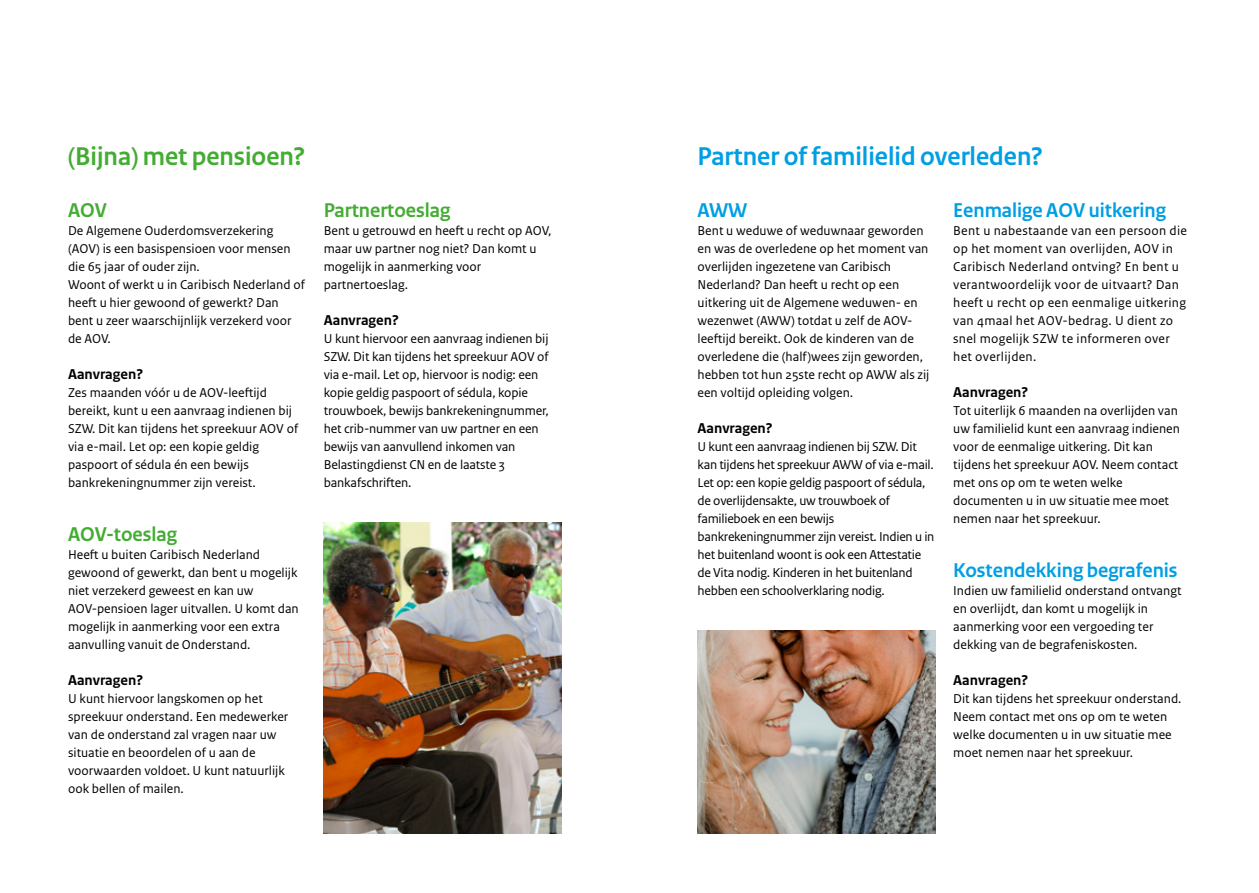
<style>
.page{position:relative;width:1259px;height:893px;background:#fff}
.page>*{position:absolute;margin:0;border:0;box-sizing:border-box;transform-origin:0 0}
.t1{font:700 27px "Rijksoverheid Sans Heading";color:#009ee3}
.t2{font:700 27px "Rijksoverheid Sans Heading";color:#43ac32}
.t3{font:700 21px "Rijksoverheid Sans Heading";color:#009ee3}
.t4{font:700 21px "Rijksoverheid Sans Heading";color:#43ac32}
.t5{font:700 15px "Rijksoverheid Sans Text";color:#000}
.t6{font:13.5px/18px "Rijksoverheid Sans Text";color:#000}
.t7{font:13.5px/18px "Rijksoverheid Sans Text";letter-spacing:-.02em;color:#000}
.t8{font:13.5px/18px "Rijksoverheid Sans Text";letter-spacing:.02em;color:#000}
</style>
<div class="page">
<img style="left:324px;top:523px;width:237px;height:310px">
<img style="left:697px;top:631px;width:238px;height:202px">
<h1 class="t2" style="left:68px;top:141px;width:239px">(Bijna) met pensioen?</h1>
<h2 class="t4" style="left:68px;top:198px;width:40px">AOV</h2>
<p class="t6" style="left:68px;top:221px;width:238px">De Algemene Ouderdomsverzekering (AOV) is een basispensioen voor mensen die 65 jaar of ouder zijn.<br>Woont of werkt u in Caribisch Nederland of heeft u hier gewoond of gewerkt? Dan bent u zeer waarschijnlijk verzekerd voor de AOV.</p>
<p class="t5" style="left:68px;top:365px;width:77px">Aanvragen?</p>
<p class="t6" style="left:68px;top:383px;width:232px">Zes maanden vóór u de AOV-leeftijd bereikt, kunt u een aanvraag indienen bij SZW. Dit kan tijdens het spreekuur AOV of via e-mail. Let op: een kopie geldig paspoort of sédula én een bewijs bankrekeningnummer zijn vereist.</p>
<h2 class="t4" style="left:68px;top:522px;width:110px">AOV-toeslag</h2>
<p class="t6" style="left:68px;top:545px;width:232px">Heeft u buiten Caribisch Nederland gewoond of gewerkt, dan bent u mogelijk niet verzekerd geweest en kan uw AOV-pensioen lager uitvallen. U komt dan mogelijk in aanmerking voor een extra aanvulling vanuit de Onderstand.</p>
<p class="t5" style="left:68px;top:671px;width:77px">Aanvragen?</p>
<p class="t6" style="left:68px;top:689px;width:222px">U kunt hiervoor langskomen op het spreekuur onderstand. Een medewerker van de onderstand zal vragen naar uw situatie en beoordelen of u aan de voorwaarden voldoet. U kunt natuurlijk ook bellen of mailen.</p>
<h2 class="t4" style="left:324px;top:198px;width:128px">Partnertoeslag</h2>
<p class="t6" style="left:324px;top:221px;width:229px">Bent u getrouwd en heeft u recht op AOV, maar uw partner nog niet? Dan komt u mogelijk in aanmerking voor partnertoeslag.</p>
<p class="t5" style="left:324px;top:311px;width:77px">Aanvragen?</p>
<p class="t6" style="left:324px;top:329px;width:227px">U kunt hiervoor een aanvraag indienen bij SZW. Dit kan tijdens het spreekuur AOV of via e-mail. Let op, hiervoor is nodig: een kopie geldig paspoort of sédula, kopie trouwboek, bewijs bankrekeningnummer, het crib-nummer van uw partner en een bewijs van aanvullend inkomen van Belastingdienst CN en de laatste 3 bankafschriften.</p>
<h1 class="t1" style="left:697px;top:141px;width:347px">Partner of familielid overleden?</h1>
<h2 class="t3" style="left:697px;top:198px;width:51px">AWW</h2>
<p class="t6" style="left:697px;top:221px;width:233px">Bent u weduwe of weduwnaar geworden en was de overledene op het moment van overlijden ingezetene van Caribisch Nederland? Dan heeft u recht op een uitkering uit de Algemene weduwen- en wezenwet (AWW) totdat u zelf de AOV&shy;leeftijd bereikt. Ook de kinderen van de overledene die (half)wees zijn geworden, hebben tot hun 25ste recht op AWW als zij een voltijd opleiding volgen.</p>
<p class="t5" style="left:697px;top:419px;width:77px">Aanvragen?</p>
<p class="t7" style="left:697px;top:437px;width:238px">U kunt een aanvraag indienen bij SZW. Dit kan tijdens het spreekuur AWW of via e-mail.<br>Let op: een kopie geldig paspoort of sédula, de overlijdensakte, uw trouwboek of familieboek en een bewijs bankrekeningnummer zijn vereist. Indien u in het buitenland woont is ook een Attestatie de Vita nodig. Kinderen in het buitenland hebben een schoolverklaring nodig.</p>
<h2 class="t3" style="left:953px;top:198px;width:214px">Eenmalige AOV uitkering</h2>
<p class="t8" style="left:953px;top:221px;width:235px">Bent u nabestaande van een persoon die op het moment van overlijden, AOV in Caribisch Nederland ontving? En bent u verantwoordelijk voor de uitvaart? Dan heeft u recht op een eenmalige uitkering van 4maal het AOV-bedrag. U dient zo snel mogelijk SZW te informeren over het overlijden.</p>
<p class="t5" style="left:953px;top:383px;width:77px">Aanvragen?</p>
<p class="t6" style="left:953px;top:401px;width:228px">Tot uiterlijk 6 maanden na overlijden van uw familielid kunt een aanvraag indienen voor de eenmalige uitkering. Dit kan tijdens het spreekuur AOV. Neem contact met ons op om te weten welke documenten u in uw situatie mee moet nemen naar het spreekuur.</p>
<h2 class="t3" style="left:953px;top:558px;width:226px">Kostendekking begrafenis</h2>
<p class="t6" style="left:953px;top:581px;width:230px">Indien uw familielid onderstand ontvangt en overlijdt, dan komt u mogelijk in aanmerking voor een vergoeding ter dekking van de begrafeniskosten.</p>
<p class="t5" style="left:953px;top:671px;width:77px">Aanvragen?</p>
<p class="t6" style="left:953px;top:689px;width:230px">Dit kan tijdens het spreekuur onderstand.<br>Neem contact met ons op om te weten welke documenten u in uw situatie mee moet nemen naar het spreekuur.</p>
</div>
